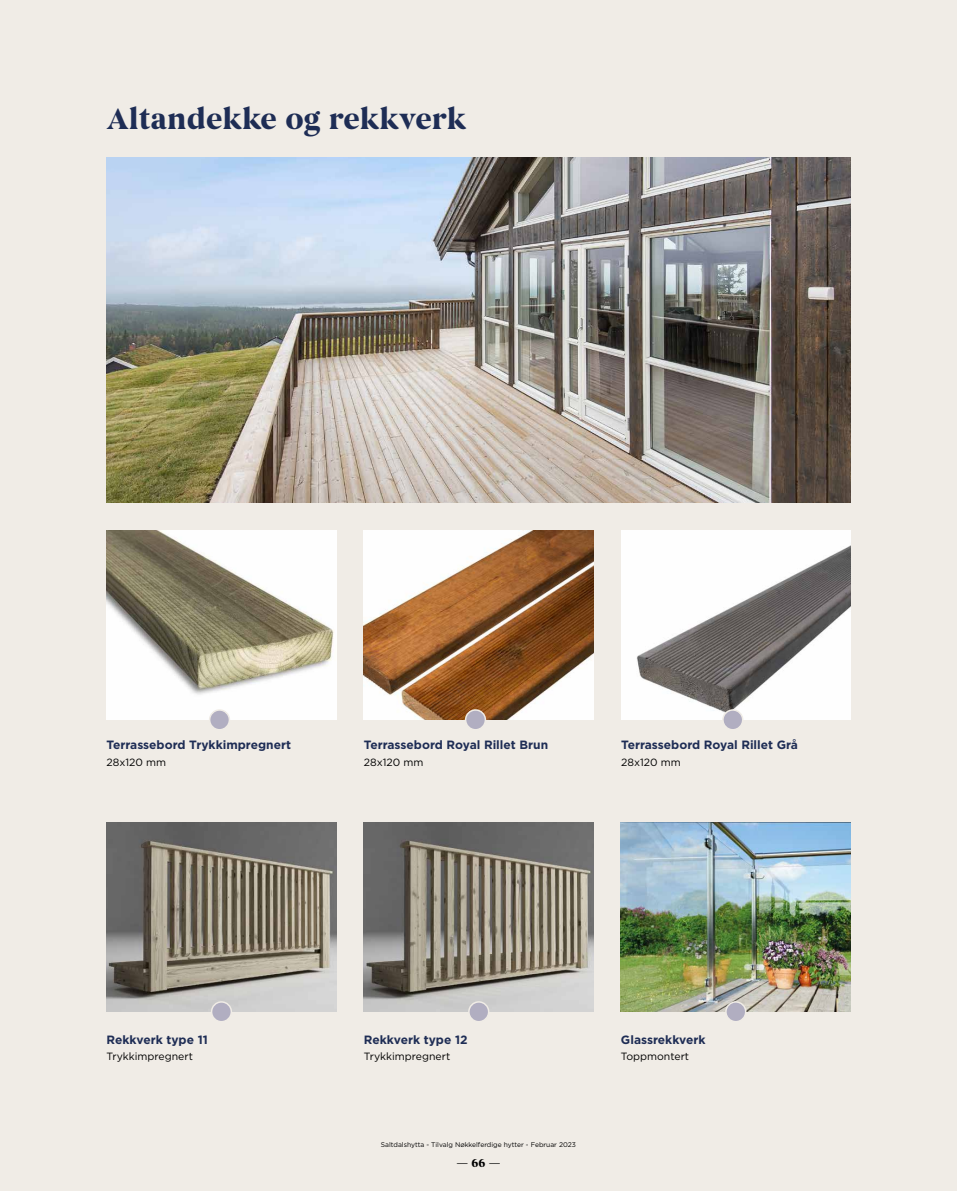
<style>
.page{position:relative;width:957px;height:1191px;background:#f0ece6}
.page>*{position:absolute;margin:0;border:0;box-sizing:border-box;transform-origin:0 0}
.t1{font:700 30px "Begum";color:#1e2d55}
.t2{font:700 12px "Gotham";color:#1e2d55}
.t3{font:700 12px "Begum";color:#000}
.t4{font:10.5px "Gotham";color:#000}
.t5{font:6.75px "Gotham";color:#000}
</style>
<div class="page">
<img style="left:107px;top:531px;width:229px;height:189px">
<img style="left:364px;top:531px;width:229px;height:189px">
<img style="left:621px;top:531px;width:230px;height:189px">
<img style="left:107px;top:823px;width:229px;height:188px">
<img style="left:364px;top:823px;width:229px;height:188px">
<img style="left:621px;top:823px;width:229px;height:188px">
<img style="left:106px;top:157px;width:744px;height:346px">
<div style="left:210px;top:710px;width:19px;height:19px;background:#b1aec1;border-radius:50%"></div>
<div style="left:209px;top:709px;width:21px;height:21px;border:2px solid #f0ece6;border-radius:50%"></div>
<div style="left:465px;top:710px;width:20px;height:19px;background:#b1aec1;border-radius:50%"></div>
<div style="left:465px;top:709px;width:21px;height:21px;border:2px solid #f0ece6;border-radius:50%"></div>
<div style="left:723px;top:710px;width:19px;height:19px;background:#b1aec1;border-radius:50%"></div>
<div style="left:722px;top:709px;width:21px;height:21px;border:2px solid #f0ece6;border-radius:50%"></div>
<div style="left:212px;top:1002px;width:19px;height:19px;background:#b1aec1;border-radius:50%"></div>
<div style="left:211px;top:1001px;width:21px;height:21px;border:2px solid #f0ece6;border-radius:50%"></div>
<div style="left:469px;top:1002px;width:20px;height:19px;background:#b1aec1;border-radius:50%"></div>
<div style="left:468px;top:1001px;width:21px;height:21px;border:2px solid #f0ece6;border-radius:50%"></div>
<div style="left:726px;top:1002px;width:19px;height:19px;background:#b1aec1;border-radius:50%"></div>
<div style="left:725px;top:1001px;width:21px;height:21px;border:2px solid #f0ece6;border-radius:50%"></div>
<h1 class="t1" style="left:107px;top:100px;width:361px">Altandekke og rekkverk</h1>
<p class="t2" style="left:107px;top:737px;width:186px">Terrassebord Trykkimpregnert</p>
<p class="t4" style="left:107px;top:755px;width:61px">28x120 mm</p>
<p class="t2" style="left:364px;top:737px;width:186px">Terrassebord Royal Rillet Brun</p>
<p class="t4" style="left:364px;top:755px;width:61px">28x120 mm</p>
<p class="t2" style="left:621px;top:737px;width:178px">Terrassebord Royal Rillet Grå</p>
<p class="t4" style="left:621px;top:755px;width:61px">28x120 mm</p>
<p class="t2" style="left:107px;top:1031px;width:103px">Rekkverk type 11</p>
<p class="t4" style="left:107px;top:1050px;width:88px">Trykkimpregnert</p>
<p class="t2" style="left:364px;top:1031px;width:105px">Rekkverk type 12</p>
<p class="t4" style="left:364px;top:1050px;width:88px">Trykkimpregnert</p>
<p class="t5" style="left:381px;top:1140px;width:197px">Saltdalshytta - Tilvalg Nøkkelferdige hytter - Februar 2023</p>
<p class="t3" style="left:456px;top:1155px;width:46px">— 66 —</p>
<p class="t2" style="left:621px;top:1031px;width:86px">Glassrekkverk</p>
<p class="t4" style="left:621px;top:1050px;width:70px">Toppmontert</p>
</div>
